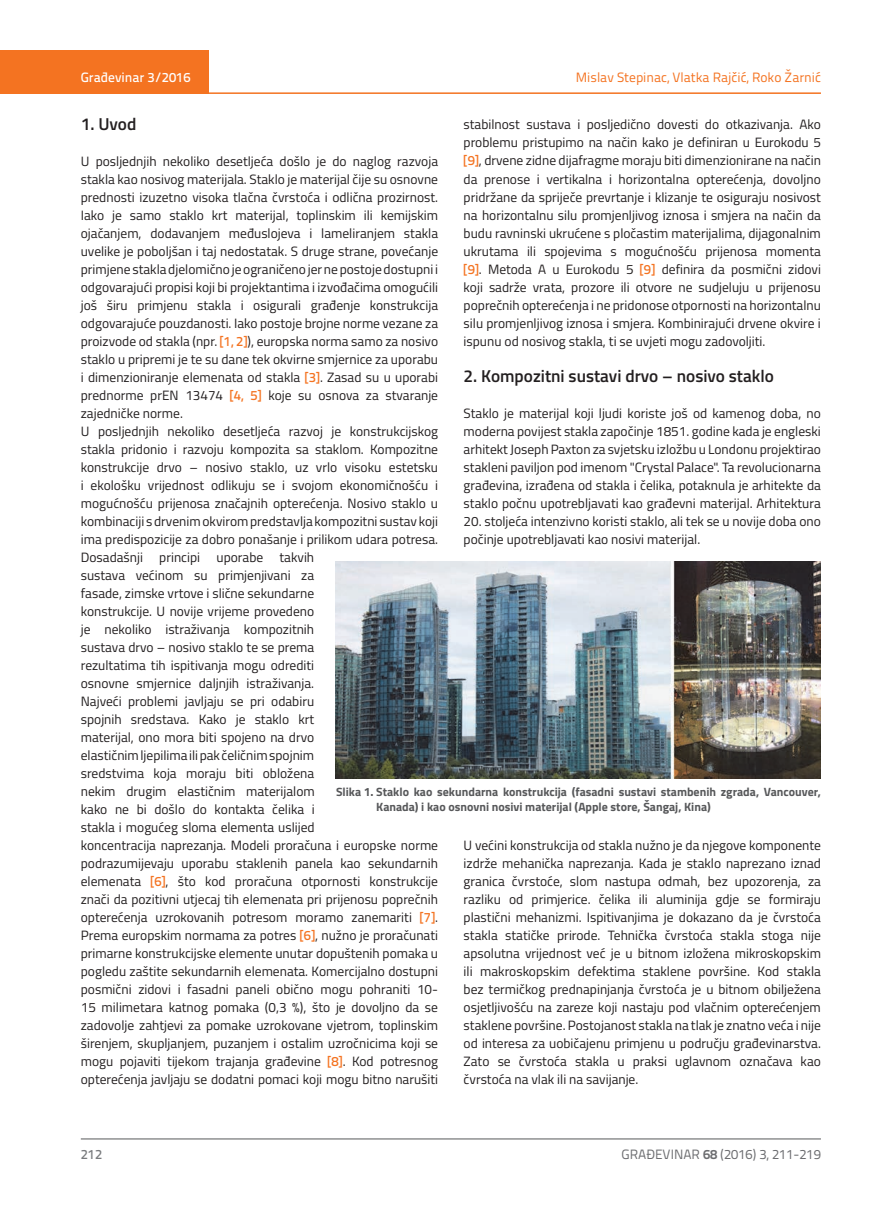
<style>
.page{position:relative;width:872px;height:1212px;background:#fff}
.page>*{position:absolute;margin:0;border:0;box-sizing:border-box;transform-origin:0 0}
.t1{font:600 17.25px "Titillium";color:#231f20}
.t2{font:13.5px/18px "Titillium";color:#231f20;text-align:justify}
.t3{font:13.5px "Titillium Text 22 L";color:#f47321}
.t4{font:13.5px "Titillium Text 22 L";color:#6c6d70}
.t5{font:500 13.5px "Titillium Text 22 L";color:#fff}
.t6{font:500 13.5px "Titillium Text 22 L";color:#787a7d}
.t7{font:700 12px/15px "Titillium";color:#57585a}
.s1{font-family:"Titillium Text 22 L";font-weight:500;color:#f47321}
.s2{font-weight:700}
</style>
<div class="page">
<div style="left:0;top:50px;width:208px;height:44px;background:#f47321"></div>
<hr style="left:0;top:92px;width:821px;height:2px;background:#f47321">
<hr style="left:81px;top:1139px;width:740px;height:1px;background:#57585a">
<img style="left:335px;top:561px;width:486px;height:217px">
<p class="t5" style="left:81px;top:67px;width:111px">Građevinar 3/2016</p>
<p class="t3" style="left:576px;top:68px;width:247px">Mislav Stepinac, Vlatka Rajčić, Roko Žarnić</p>
<p class="t1" style="left:81px;top:111px;width:57px">1. Uvod</p>
<p class="t2" style="left:81px;top:151px;width:359px;text-align:left">U posljednjih nekoliko desetljeća došlo je do naglog razvoja stakla kao nosivog materijala. Staklo je materijal čije su osnovne prednosti izuzetno visoka tlačna čvrstoća i odlična prozirnost.<br>Iako je samo staklo krt materijal, toplinskim ili kemijskim ojačanjem, dodavanjem međuslojeva i lameliranjem stakla uvelike je poboljšan i taj nedostatak. S druge strane, povećanje primjene stakla djelomično je ograničeno jer ne postoje dostupni i odgovarajući propisi koji bi projektantima i izvođačima omogućili još širu primjenu stakla i osigurali građenje konstrukcija odgovarajuće pouzdanosti. Iako postoje brojne norme vezane za proizvode od stakla (npr. <span class="s1">[1, 2]</span>), europska norma samo za nosivo staklo u pripremi je te su dane tek okvirne smjernice za uporabu i dimenzioniranje elemenata od stakla <span class="s1">[3]</span>. Zasad su u uporabi prednorme prEN 13474 <span class="s1">[4, 5]</span> koje su osnova za stvaranje zajedničke norme.<br>U posljednjih nekoliko desetljeća razvoj je konstrukcijskog stakla pridonio i razvoju kompozita sa staklom. Kompozitne konstrukcije drvo – nosivo staklo, uz vrlo visoku estetsku i ekološku vrijednost odlikuju se i svojom ekonomičnošću i mogućnošću prijenosa značajnih opterećenja. Nosivo staklo u kombinaciji s drvenim okvirom predstavlja kompozitni sustav koji ima predispozicije za dobro ponašanje i prilikom udara potresa.<br>Dosadašnji principi uporabe takvih<br>sustava većinom su primjenjivani za<br>fasade, zimske vrtove i slične sekundarne<br>konstrukcije. U novije vrijeme provedeno<br>je nekoliko istraživanja kompozitnih<br>sustava drvo – nosivo staklo te se prema<br>rezultatima tih ispitivanja mogu odrediti<br>osnovne smjernice daljnjih istraživanja.<br>Najveći problemi javljaju se pri odabiru<br>spojnih sredstava. Kako je staklo krt<br>materijal, ono mora biti spojeno na drvo<br>elastičnim ljepilima ili pak čeličnim spojnim<br>sredstvima koja moraju biti obložena<br>nekim drugim elastičnim materijalom<br>kako ne bi došlo do kontakta čelika i<br>stakla i mogućeg sloma elementa uslijed<br>koncentracija naprezanja. Modeli proračuna i europske norme podrazumijevaju uporabu staklenih panela kao sekundarnih elemenata <span class="s1">[6]</span>, što kod proračuna otpornosti konstrukcije znači da pozitivni utjecaj tih elemenata pri prijenosu poprečnih opterećenja uzrokovanih potresom moramo zanemariti <span class="s1">[7]</span>.<br>Prema europskim normama za potres <span class="s1">[6]</span>, nužno je proračunati primarne konstrukcijske elemente unutar dopuštenih pomaka u pogledu zaštite sekundarnih elemenata. Komercijalno dostupni posmični zidovi i fasadni paneli obično mogu pohraniti 10- 15 milimetara katnog pomaka (0,3 %), što je dovoljno da se zadovolje zahtjevi za pomake uzrokovane vjetrom, toplinskim širenjem, skupljanjem, puzanjem i ostalim uzročnicima koji se mogu pojaviti tijekom trajanja građevine <span class="s1">[8]</span>. Kod potresnog opterećenja javljaju se dodatni pomaci koji mogu bitno narušiti</p>
<p class="t2" style="left:463px;top:115px;width:359px">stabilnost sustava i posljedično dovesti do otkazivanja. Ako problemu pristupimo na način kako je definiran u Eurokodu 5 <span class="s1">[9]</span>, drvene zidne dijafragme moraju biti dimenzionirane na način da prenose i vertikalna i horizontalna opterećenja, dovoljno pridržane da spriječe prevrtanje i klizanje te osiguraju nosivost na horizontalnu silu promjenljivog iznosa i smjera na način da budu ravninski ukrućene s pločastim materijalima, dijagonalnim ukrutama ili spojevima s mogućnošću prijenosa momenta <span class="s1">[9]</span>. Metoda A u Eurokodu 5 <span class="s1">[9]</span> definira da posmični zidovi koji sadrže vrata, prozore ili otvore ne sudjeluju u prijenosu poprečnih opterećenja i ne pridonose otpornosti na horizontalnu silu promjenljivog iznosa i smjera. Kombinirajući drvene okvire i ispunu od nosivog stakla, ti se uvjeti mogu zadovoljiti.</p>
<p class="t1" style="left:463px;top:363px;width:312px">2. Kompozitni sustavi drvo – nosivo staklo</p>
<p class="t2" style="left:463px;top:403px;width:359px">Staklo je materijal koji ljudi koriste još od kamenog doba, no moderna povijest stakla započinje 1851. godine kada je engleski arhitekt Joseph Paxton za svjetsku izložbu u Londonu projektirao stakleni paviljon pod imenom "Crystal Palace". Ta revolucionarna građevina, izrađena od stakla i čelika, potaknula je arhitekte da staklo počnu upotrebljavati kao građevni materijal. Arhitektura</p>
<p class="t2" style="left:463px;top:511px;width:359px">20. stoljeća intenzivno koristi staklo, ali tek se u novije doba ono počinje upotrebljavati kao nosivi materijal.</p>
<p class="t7" style="left:376px;top:784px;width:446px;text-indent:-40px">Slika 1. Staklo kao sekundarna konstrukcija (fasadni sustavi stambenih zgrada, Vancouver,<br>Kanada) i kao osnovni nosivi materijal (Apple store, Šangaj, Kina)</p>
<p class="t2" style="left:463px;top:836px;width:359px">U većini konstrukcija od stakla nužno je da njegove komponente izdrže mehanička naprezanja. Kada je staklo naprezano iznad granica čvrstoće, slom nastupa odmah, bez upozorenja, za razliku od primjerice. čelika ili aluminija gdje se formiraju plastični mehanizmi. Ispitivanjima je dokazano da je čvrstoća stakla statičke prirode. Tehnička čvrstoća stakla stoga nije apsolutna vrijednost već je u bitnom izložena mikroskopskim ili makroskopskim defektima staklene površine. Kod stakla bez termičkog prednapinjanja čvrstoća je u bitnom obilježena osjetljivošću na zareze koji nastaju pod vlačnim opterećenjem staklene površine. Postojanost stakla na tlak je znatno veća i nije od interesa za uobičajenu primjenu u području građevinarstva.<br>Zato se čvrstoća stakla u praksi uglavnom označava kao čvrstoća na vlak ili na savijanje.</p>
<p class="t6" style="left:81px;top:1144px;width:23px">212</p>
<p class="t4" style="left:621px;top:1144px;width:201px">GRAĐEVINAR <span class="s2">68</span> (2016) 3, 211-219</p>
</div>
